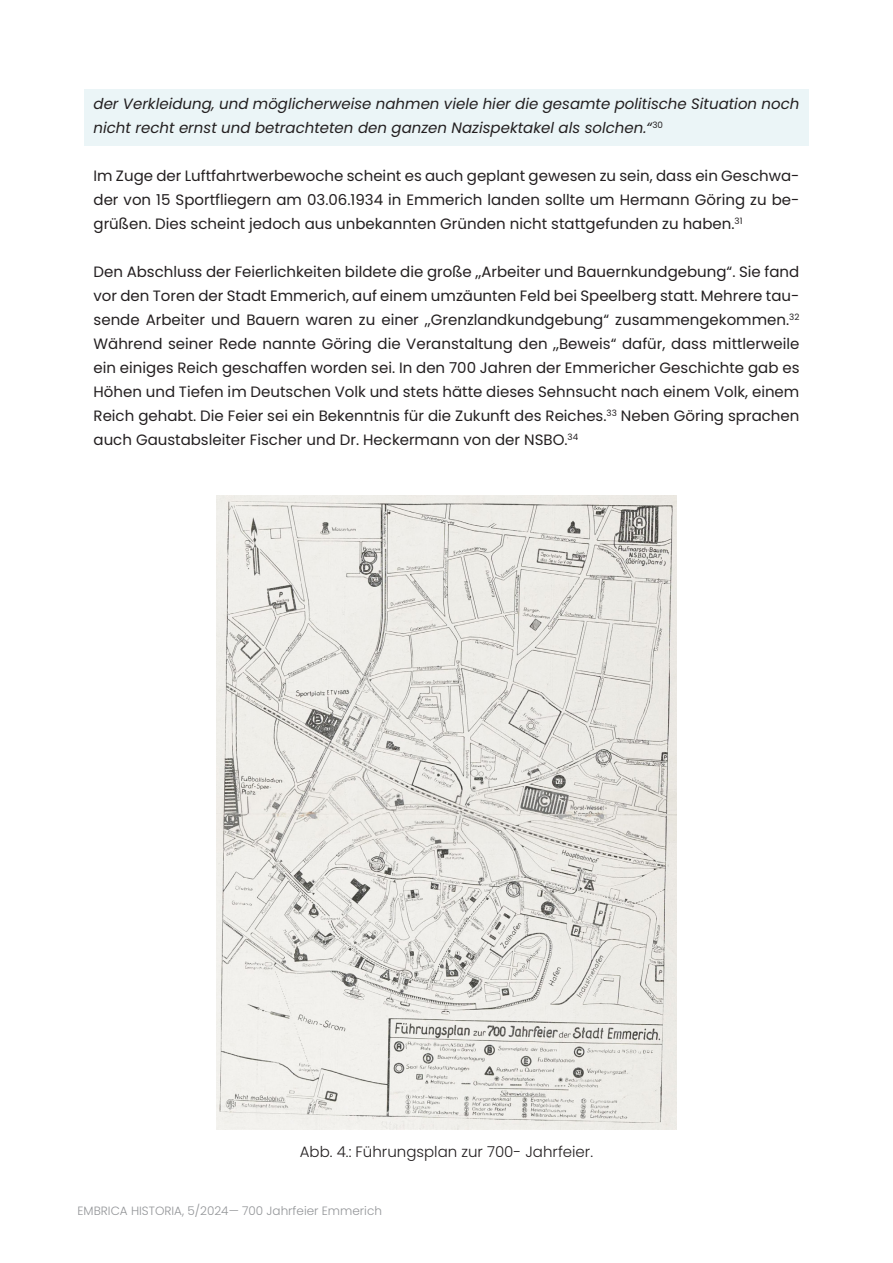
<style>
.page{position:relative;width:893px;height:1263px;background:#fff}
.page>*{position:absolute;margin:0;border:0;box-sizing:border-box;transform-origin:0 0}
.t1{font:15px/24px "Poppins";color:#231f20;text-align:justify}
.t2{font:italic 15px/24px "Poppins";color:#231f20}
.t3{font:300 15px "Poppins";color:#231f20}
.t4{font:300 12px "Poppins";color:#939598}
</style>
<div class="page">
<div style="left:84px;top:89px;width:725px;height:57px;background:#ebf5f7"></div>
<img style="left:216px;top:495px;width:461px;height:634px">
<p class="t2" style="left:94px;top:92px;width:707px">der Verkleidung, und möglicherweise nahmen viele hier die gesamte politische Situation noch nicht recht ernst und betrachteten den ganzen Nazispektakel als solchen.“<sup>30</sup></p>
<p class="t1" style="left:94px;top:164px;width:707px">Im Zuge der Luftfahrtwerbewoche scheint es auch geplant gewesen zu sein, dass ein Geschwa&shy;der von 15 Sportfliegern am 03.06.1934 in Emmerich landen sollte um Hermann Göring zu be&shy;grüßen. Dies scheint jedoch aus unbekannten Gründen nicht stattgefunden zu haben.<sup>31</sup></p>
<p class="t1" style="left:94px;top:260px;width:707px">Den Abschluss der Feierlichkeiten bildete die große „Arbeiter und Bauernkundgebung“. Sie fand vor den Toren der Stadt Emmerich, auf einem umzäunten Feld bei Speelberg statt. Mehrere tau&shy;sende Arbeiter und Bauern waren zu einer „Grenzlandkundgebung“ zusammengekommen.<sup>32<br></sup>Während seiner Rede nannte Göring die Veranstaltung den „Beweis“ dafür, dass mittlerweile ein einiges Reich geschaffen worden sei. In den 700 Jahren der Emmericher Geschichte gab es Höhen und Tiefen im Deutschen Volk und stets hätte dieses Sehnsucht nach einem Volk, einem Reich gehabt. Die Feier sei ein Bekenntnis für die Zukunft des Reiches.<sup>33</sup> Neben Göring sprachen auch Gaustabsleiter Fischer und Dr. Heckermann von der NSBO.<sup>34</sup></p>
<p class="t3" style="left:300px;top:1143px;width:295px">Abb. 4.: Führungsplan zur 700- Jahrfeier.</p>
<p class="t4" style="left:78px;top:1203px;width:306px">EMBRICA HISTORIA, 5/2024— 700 Jahrfeier Emmerich</p>
</div>
